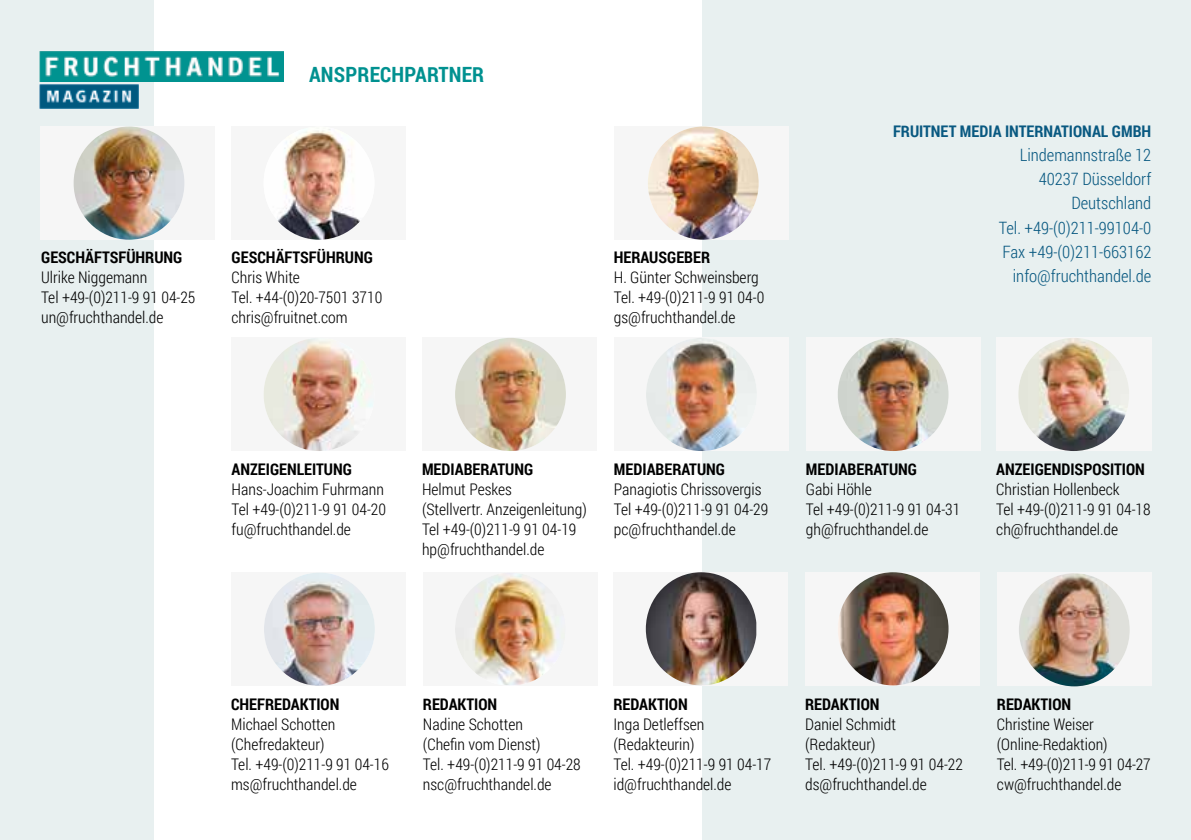
<style>
.page{position:relative;width:1191px;height:840px;background:#fff}
.page>*{position:absolute;margin:0;border:0;box-sizing:border-box;transform-origin:0 0}
.t1{font:700 21px "Roboto Condensed";letter-spacing:.01em;color:#009190}
.t2{font:300 17px/24px "Roboto Condensed";color:#095981;text-align:right}
.t3{font:300 16px/20px "Roboto Condensed";color:#000}
.t4{font:700 16px "Roboto Condensed";color:#000}
.t5{font:700 16px "Roboto Condensed";color:#095981}
</style>
<div class="page">
<div style="left:0;top:0;width:154px;height:839px;background:#e8f0f0"></div>
<div style="left:702px;top:0;width:489px;height:839px;background:#e8f0f0"></div>
<div style="left:231px;top:337px;width:175px;height:113px;background:#f6f6f6"></div>
<div style="left:231px;top:572px;width:175px;height:113px;background:#f6f6f6"></div>
<div style="left:422px;top:337px;width:174px;height:113px;background:#f6f6f6"></div>
<div style="left:423px;top:572px;width:174px;height:113px;background:#f6f6f6"></div>
<div style="left:614px;top:337px;width:174px;height:113px;background:#f6f6f6"></div>
<div style="left:613px;top:572px;width:175px;height:113px;background:#f6f6f6"></div>
<div style="left:806px;top:337px;width:174px;height:113px;background:#f6f6f6"></div>
<div style="left:996px;top:337px;width:155px;height:113px;background:#f6f6f6"></div>
<div style="left:614px;top:126px;width:174px;height:114px;background:#f6f6f6"></div>
<div style="left:41px;top:126px;width:174px;height:114px;background:#f6f6f6"></div>
<div style="left:231px;top:126px;width:175px;height:114px;background:#f6f6f6"></div>
<div style="left:997px;top:572px;width:154px;height:113px;background:#f6f6f6"></div>
<div style="left:805px;top:572px;width:174px;height:113px;background:#f6f6f6"></div>
<img style="left:74px;top:126px;width:110px;height:113px">
<img style="left:278px;top:131px;width:82px;height:108px">
<img style="left:264px;top:339px;width:108px;height:112px">
<img style="left:455px;top:573px;width:101px;height:112px">
<img style="left:646px;top:572px;width:110px;height:113px">
<img style="left:264px;top:573px;width:111px;height:112px">
<img style="left:455px;top:338px;width:111px;height:113px">
<img style="left:646px;top:338px;width:111px;height:113px">
<img style="left:1018px;top:338px;width:111px;height:113px">
<img style="left:837px;top:338px;width:111px;height:113px">
<img style="left:838px;top:572px;width:110px;height:113px">
<img style="left:1019px;top:573px;width:110px;height:113px">
<img style="left:648px;top:126px;width:110px;height:113px">
<img style="left:40px;top:51px;width:243px;height:30px">
<img style="left:40px;top:84px;width:99px;height:25px">
<h1 class="t1" style="left:309px;top:59px;width:176px">ANSPRECHPARTNER</h1>
<p class="t4" style="left:41px;top:245px;width:143px">GESCHÄFTSFÜHRUNG</p>
<p class="t3" style="left:41px;top:266px;width:156px">Ulrike Niggemann<br>Tel +49-(0)211-9 91 04-25 un@fruchthandel.de</p>
<p class="t4" style="left:231px;top:245px;width:143px">GESCHÄFTSFÜHRUNG</p>
<p class="t3" style="left:231px;top:266px;width:152px">Chris White<br>Tel. +44-(0)20-7501 3710 chris@fruitnet.com</p>
<p class="t4" style="left:614px;top:245px;width:98px">HERAUSGEBER</p>
<p class="t3" style="left:614px;top:266px;width:152px">H. Günter Schweinsberg<br>Tel. +49-(0)211-9 91 04-0 gs@fruchthandel.de</p>
<p class="t5" style="left:893px;top:120px;width:260px">FRUITNET MEDIA INTERNATIONAL GMBH</p>
<p class="t2" style="left:998px;top:143px;width:154px">Lindemannstraße 12<br>40237 Düsseldorf<br>Deutschland<br>Tel. +49-(0)211-99104-0<br>Fax +49-(0)211-663162 info@fruchthandel.de</p>
<p class="t4" style="left:232px;top:458px;width:122px">ANZEIGENLEITUNG</p>
<p class="t3" style="left:232px;top:478px;width:156px">Hans-Joachim Fuhrmann<br>Tel +49-(0)211-9 91 04-20 fu@fruchthandel.de</p>
<p class="t4" style="left:422px;top:458px;width:113px">MEDIABERATUNG</p>
<p class="t3" style="left:422px;top:478px;width:166px">Helmut Peskes<br>(Stellvertr. Anzeigenleitung)<br>Tel +49-(0)211-9 91 04-19 hp@fruchthandel.de</p>
<p class="t4" style="left:614px;top:458px;width:113px">MEDIABERATUNG</p>
<p class="t3" style="left:614px;top:478px;width:156px">Panagiotis Chrissovergis<br>Tel +49-(0)211-9 91 04-29 pc@fruchthandel.de</p>
<p class="t4" style="left:806px;top:458px;width:113px">MEDIABERATUNG</p>
<p class="t3" style="left:806px;top:478px;width:156px">Gabi Höhle<br>Tel +49-(0)211-9 91 04-31 gh@fruchthandel.de</p>
<p class="t4" style="left:996px;top:458px;width:150px">ANZEIGENDISPOSITION</p>
<p class="t3" style="left:996px;top:478px;width:156px">Christian Hollenbeck<br>Tel +49-(0)211-9 91 04-18 ch@fruchthandel.de</p>
<p class="t4" style="left:231px;top:692px;width:110px">CHEFREDAKTION</p>
<p class="t3" style="left:231px;top:713px;width:159px">Michael Schotten (Chefredakteur)<br>Tel. +49-(0)211-9 91 04-16 ms@fruchthandel.de</p>
<p class="t4" style="left:423px;top:692px;width:76px">REDAKTION</p>
<p class="t3" style="left:423px;top:713px;width:159px">Nadine Schotten<br>(Chefin vom Dienst)<br>Tel. +49-(0)211-9 91 04-28 nsc@fruchthandel.de</p>
<p class="t4" style="left:613px;top:692px;width:76px">REDAKTION</p>
<p class="t3" style="left:613px;top:713px;width:159px">Inga Detleffsen (Redakteurin)<br>Tel. +49-(0)211-9 91 04-17 id@fruchthandel.de</p>
<p class="t4" style="left:805px;top:692px;width:76px">REDAKTION</p>
<p class="t3" style="left:805px;top:713px;width:159px">Daniel Schmidt (Redakteur)<br>Tel. +49-(0)211-9 91 04-22 ds@fruchthandel.de</p>
<p class="t4" style="left:997px;top:692px;width:76px">REDAKTION</p>
<p class="t3" style="left:997px;top:713px;width:155px">Christine Weiser (Online-Redaktion)<br>Tel. +49-(0)211-9 91 04-27 cw@fruchthandel.de</p>
</div>
